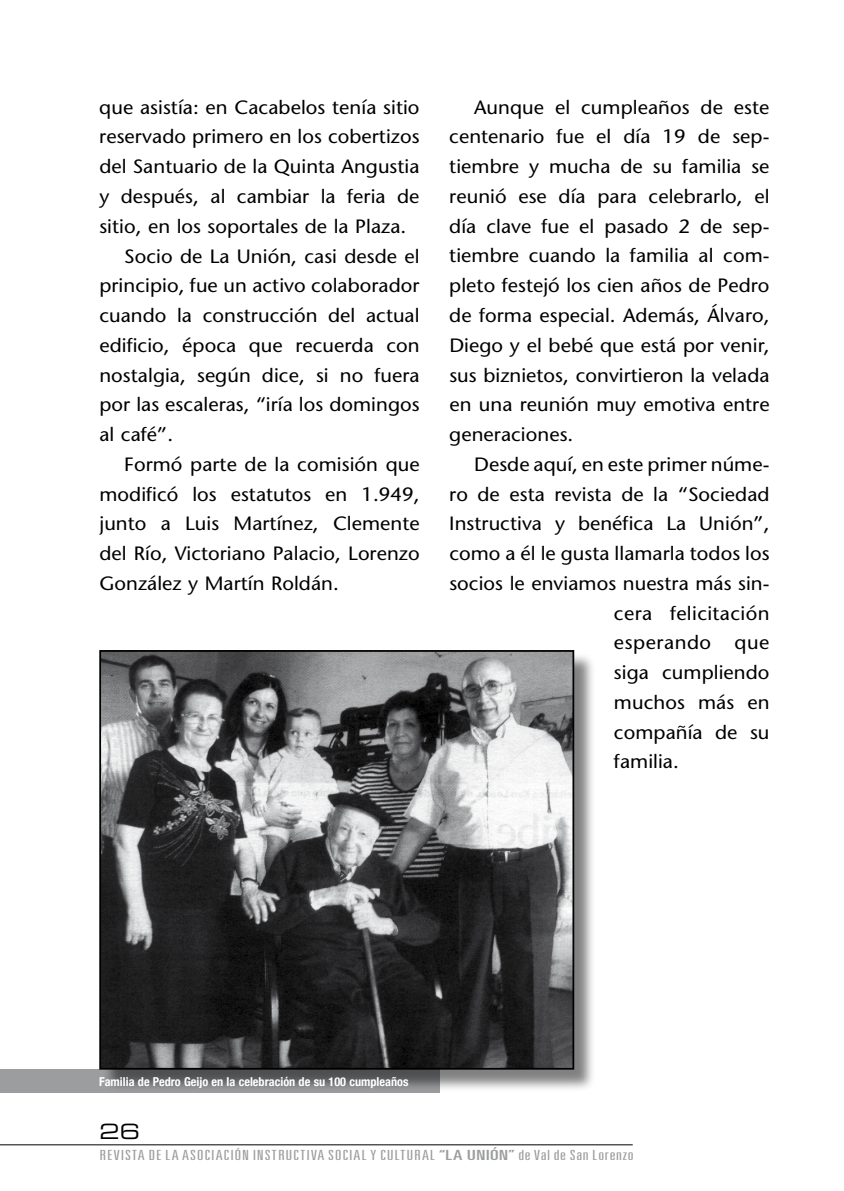
<style>
.page{position:relative;width:844px;height:1191px;background:#fff}
.page>*{position:absolute;margin:0;border:0;box-sizing:border-box;transform-origin:0 0}
.t1{font:21px "Eurostile Extended Two";color:#000}
.t2{font:19.25px/29.8px "Stone Sans";letter-spacing:.005em;color:#000;text-align:justify;scale:1.05 1}
.t3{font:19.25px "Stone Sans";letter-spacing:.025em;color:#000;scale:1.05 1}
.t4{font:300 ultra-condensed 14px "Univers";letter-spacing:.035em;color:#9c9d9f;scale:1.5 1}
.t5{font:700 condensed 12.25px "Helvetica Neue";color:#fff}
.s1{font-weight:400}
</style>
<div class="page">
<hr style="left:0;top:1144px;width:632px;height:1px;background:#000">
<div style="left:0;top:1069px;width:440px;height:23px;background:#9c9d9f"></div>
<div style="left:101px;top:652px;width:496px;height:441px;background:#000;opacity:.5"></div>
<img style="left:102px;top:653px;width:469px;height:413px">
<div style="left:99px;top:650px;width:475px;height:419px;border:2px solid #000"></div>
<p class="t2" style="left:99px;top:92px;width:306px">que asistía: en Cacabelos tenía sitio</p>
<p class="t2" style="left:99px;top:122px;width:306px">reservado primero en los cobertizos</p>
<p class="t2" style="left:99px;top:152px;width:306px">del Santuario de la Quinta Angustia</p>
<p class="t2" style="left:99px;top:181px;width:306px">y después, al cambiar la feria de</p>
<p class="t2" style="left:99px;top:211px;width:294px">sitio, en los soportales de la Plaza.</p>
<p class="t2" style="left:124px;top:241px;width:283px">Socio de La Unión, casi desde el</p>
<p class="t2" style="left:99px;top:271px;width:306px">principio, fue un activo colaborador</p>
<p class="t2" style="left:99px;top:300px;width:306px">cuando la construcción del actual</p>
<p class="t2" style="left:99px;top:330px;width:306px">edificio, época que recuerda con</p>
<p class="t2" style="left:99px;top:360px;width:306px">nostalgia, según dice, si no fuera</p>
<p class="t2" style="left:99px;top:390px;width:306px">por las escaleras, “iría los domingos</p>
<p class="t2" style="left:99px;top:419px;width:72px">al café”.</p>
<p class="t2" style="left:124px;top:449px;width:283px">Formó parte de la comisión que</p>
<p class="t2" style="left:99px;top:479px;width:306px">modificó los estatutos en 1.949,</p>
<p class="t2" style="left:99px;top:509px;width:306px">junto a Luis Martínez, Clemente</p>
<p class="t2" style="left:99px;top:539px;width:306px">del Río, Victoriano Palacio, Lorenzo</p>
<p class="t2" style="left:99px;top:568px;width:229px">González y Martín Roldán.</p>
<p class="t2" style="left:449px;top:92px;width:306px;text-indent:25px">Aunque el cumpleaños de este centenario fue el día 19 de sep&shy;tiembre y mucha de su familia se reunió ese día para celebrarlo, el día clave fue el pasado 2 de sep&shy;tiembre cuando la familia al com&shy;pleto festejó los cien años de Pedro de forma especial. Además, Álvaro, Diego y el bebé que está por venir, sus biznietos, convirtieron la velada en una reunión muy emotiva entre generaciones.</p>
<p class="t2" style="left:474px;top:449px;width:283px">Desde aquí, en este primer núme-</p>
<p class="t2" style="left:449px;top:479px;width:306px">ro de esta revista de la “Sociedad</p>
<p class="t2" style="left:449px;top:509px;width:306px">Instructiva y benéfica La Unión”,</p>
<p class="t2" style="left:449px;top:538px;width:306px">como a él le gusta llamarla todos los</p>
<p class="t2" style="left:449px;top:568px;width:306px">socios le enviamos nuestra más sin-</p>
<p class="t2" style="left:613px;top:598px;width:150px">cera felicitación</p>
<p class="t3" style="left:613px;top:631px;width:150px">esperando que</p>
<p class="t2" style="left:613px;top:657px;width:150px">siga cumpliendo</p>
<p class="t2" style="left:613px;top:687px;width:150px">muchos más en</p>
<p class="t2" style="left:613px;top:717px;width:150px">compañía de su</p>
<p class="t2" style="left:613px;top:747px;width:63px">familia.</p>
<p class="t5" style="left:99px;top:1074px;width:311px">Familia de Pedro Geijo en la celebración de su 100 cumpleaños</p>
<p class="t1" style="left:100px;top:1117px;width:20px">26</p>
<p class="t4" style="left:100px;top:1148px;width:357px">REVISTA DE LA ASOCIACIÓN INSTRUCTIVA SOCIAL Y CULTURAL <span class="s1">“LA UNIÓN”</span> de Val de San Lorenzo</p>
</div>
